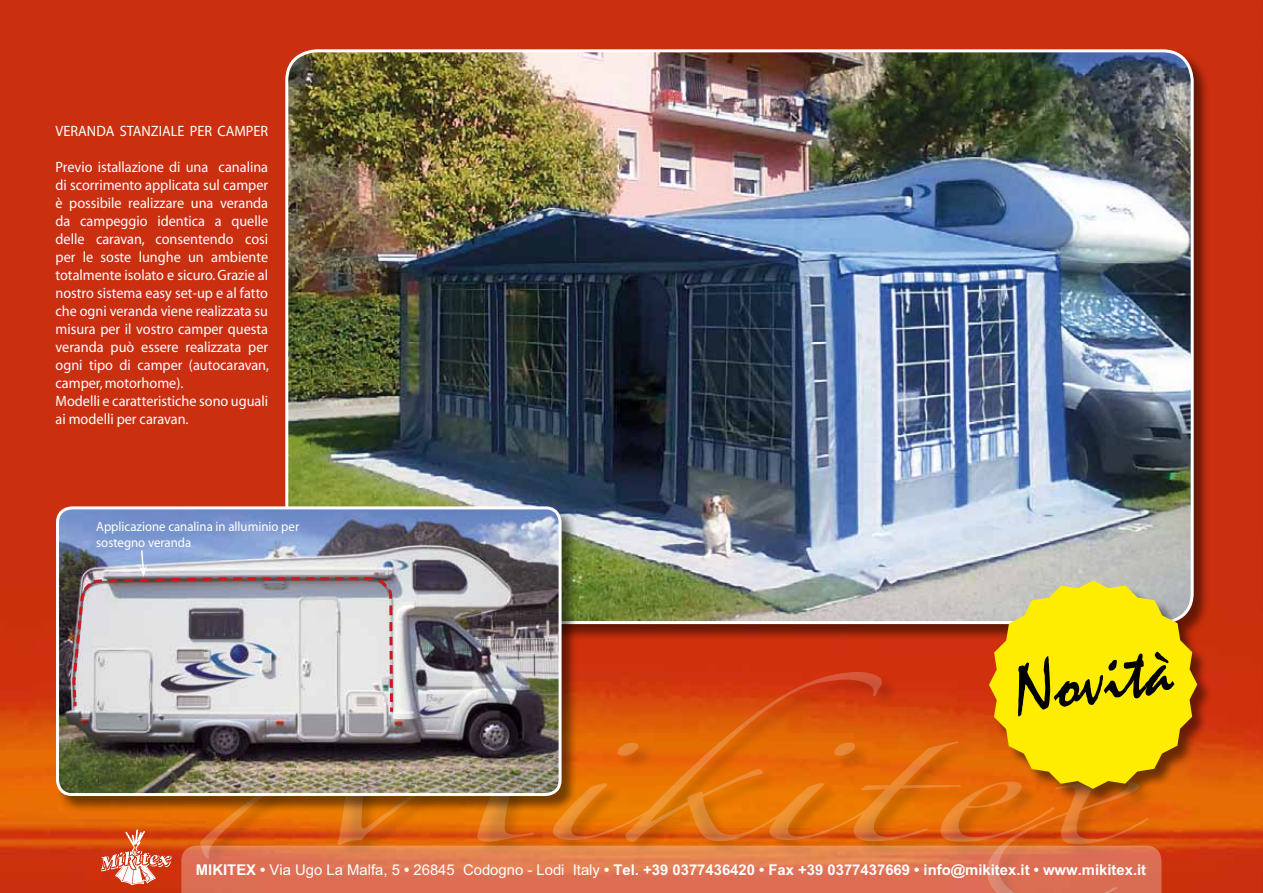
<style>
.page{position:relative;width:1263px;height:893px;background:#fff}
.page>*{position:absolute;margin:0;border:0;box-sizing:border-box;transform-origin:0 0}
.t1{font:75px "Mistral";color:#000}
.t2{font:15px/18px "Myriad";color:#fff;scale:.95 1}
.t3{font:700 14.85px "Arial";color:#fff}
.t4{font:13.5px/16.2px "Myriad";color:#fff;scale:.95 1}
.s1{font-weight:400}
</style>
<div class="page">
<img style="left:0;top:0;width:1263px;height:893px">
<svg style="left:200px;top:672px;width:949px;height:174px;background:#de610c"></svg>
<div style="left:286px;top:50px;width:924px;height:591px;background:#000;opacity:.5"></div>
<img style="left:287px;top:51px;width:905px;height:569px">
<svg style="left:181px;top:846px;width:980px;height:47px;background:#df7654"></svg>
<svg style="left:100px;top:823px;width:71px;height:65px;background:#dc6b43"></svg>
<div style="left:56px;top:507px;width:522px;height:306px;background:#000;opacity:.5"></div>
<img style="left:58px;top:508px;width:502px;height:286px">
<div style="left:56px;top:506px;width:506px;height:290px;border:3px solid #fff;border-radius:14px"></div>
<svg style="left:71px;top:549px;width:326px;height:164px;background:#c3c0c6"></svg>
<div style="left:989px;top:581px;width:223px;height:223px;background:#000;opacity:.5"></div>
<svg style="left:989px;top:580px;width:208px;height:209px;background:#eccd14"></svg>
<p class="t2" style="left:56px;top:123px;width:225px">VERANDA STANZIALE PER CAMPER</p>
<p class="t2" style="left:56px;top:159px;width:226px">Previo istallazione di una canalina di scorrimento applicata sul camper è possibile realizzare una veranda da campeggio identica a quelle delle caravan, consentendo cosi per le soste lunghe un ambiente totalmente isolato e sicuro.Grazie al nostro sistema easy set-up e al fatto che ogni veranda viene realizzata su misura per il vostro camper questa veranda può essere realizzata per ogni tipo di camper (autocaravan, camper, motorhome).<br>Modelli e caratteristiche sono uguali ai modelli per caravan.</p>
<p class="t4" style="left:96px;top:519px;width:215px">Applicazione canalina in alluminio per sostegno veranda</p>
<h1 class="t1" style="left:1008px;top:649px;width:161px;rotate:-8deg">Novità</h1>
<p class="t3" style="left:196px;top:861px;width:952px">MIKITEX • <span class="s1">Via Ugo La Malfa, 5</span> • <span class="s1">26845 Codogno - Lodi Italy</span> • Tel. +39 0377436420 • Fax +39 0377437669 • info@mikitex.it • www.mikitex.it</p>
</div>
